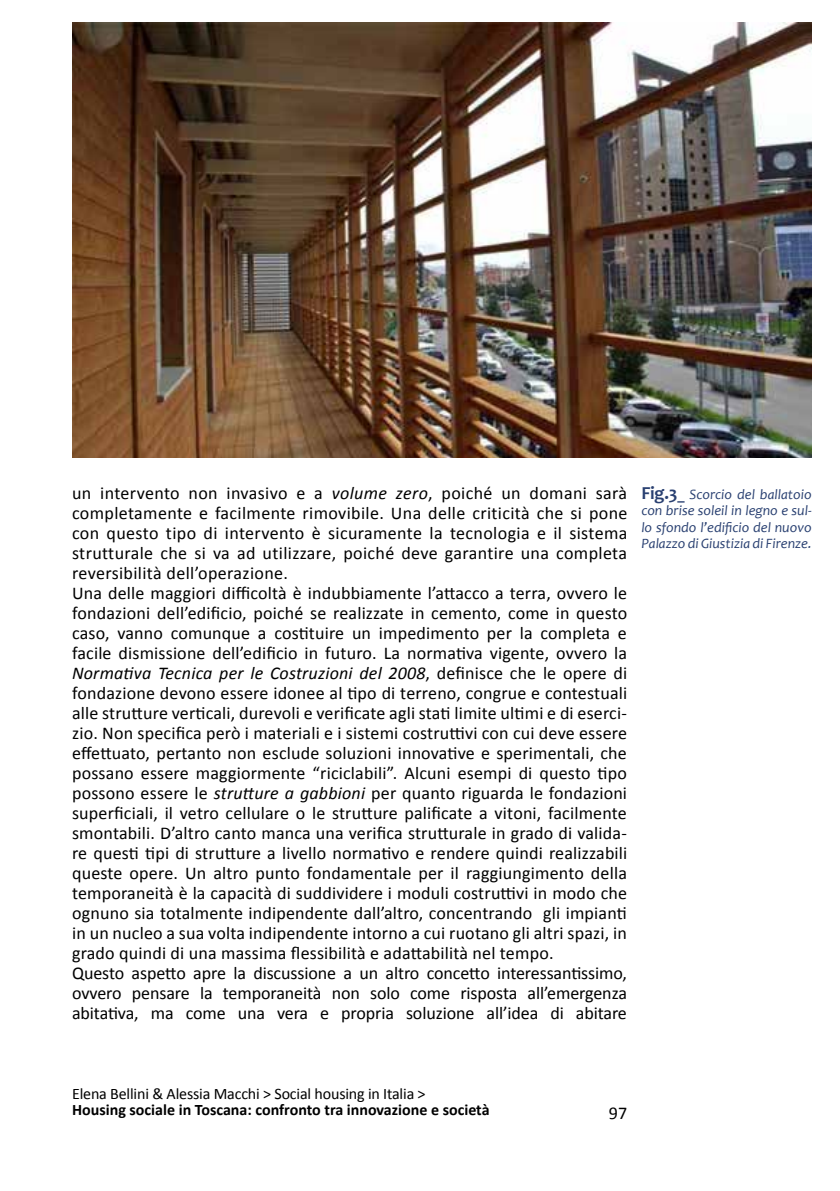
<style>
.page{position:relative;width:840px;height:1191px;background:#fff}
.page>*{position:absolute;margin:0;border:0;box-sizing:border-box;transform-origin:0 0}
.t1{font:18px/20px "Calibri";letter-spacing:.01em;color:#000}
.t2{font:700 16px "Calibri";color:#000}
.t3{font:16px "Calibri";letter-spacing:-.01em;color:#000}
.t4{font:italic 14.2px/16.4px "Candara";color:#294071;text-align:justify}
.s1{font-style:italic}
.s2{font-weight:700;font-style:normal;font-size:18.4px}
.s3{font-weight:700;font-style:normal}
</style>
<div class="page">
<img style="left:72px;top:22px;width:739px;height:435px">
<p class="t1" style="left:72px;top:483px;width:556px">un intervento non invasivo e a <span class="s1">volume zero</span>, poiché un domani sarà completamente e facilmente rimovibile. Una delle criticità che si pone con questo tipo di intervento è sicuramente la tecnologia e il sistema strutturale che si va ad utilizzare, poiché deve garantire una completa reversibilità dell’operazione.<br>Una delle maggiori difficoltà è indubbiamente l’attacco a terra, ovvero le fondazioni dell’edificio, poiché se realizzate in cemento, come in questo caso, vanno comunque a costituire un impedimento per la completa e facile dismissione dell’edificio in futuro. La normativa vigente, ovvero la <span class="s1">Normativa Tecnica per le Costruzioni del 2008</span>, definisce che le opere di fondazione devono essere idonee al tipo di terreno, congrue e contestuali alle strutture verticali, durevoli e verificate agli stati limite ultimi e di eserci&shy;zio. Non specifica però i materiali e i sistemi costruttivi con cui deve essere effettuato, pertanto non esclude soluzioni innovative e sperimentali, che possano essere maggiormente “riciclabili”. Alcuni esempi di questo tipo possono essere le <span class="s1">strutture a gabbioni</span> per quanto riguarda le fondazioni superficiali, il vetro cellulare o le strutture palificate a vitoni, facilmente smontabili. D’altro canto manca una verifica strutturale in grado di valida&shy;re questi tipi di strutture a livello normativo e rendere quindi realizzabili queste opere. Un altro punto fondamentale per il raggiungimento della temporaneità è la capacità di suddividere i moduli costruttivi in modo che ognuno sia totalmente indipendente dall’altro, concentrando gli impianti in un nucleo a sua volta indipendente intorno a cui ruotano gli altri spazi, in grado quindi di una massima flessibilità e adattabilità nel tempo.<br>Questo aspetto apre la discussione a un altro concetto interessantissimo, ovvero pensare la temporaneità non solo come risposta all’emergenza abitativa, ma come una vera e propria soluzione all’idea di abitare</p>
<p class="t4" style="left:641px;top:486px;width:172px"><span class="s2">Fig.3</span><span class="s3">_</span> Scorcio del ballatoio con brise soleil in legno e sul&shy;lo sfondo l’edificio del nuovo Palazzo di Giustizia di Firenze.</p>
<p class="t3" style="left:72px;top:1083px;width:355px">Elena Bellini &amp; Alessia Macchi &gt; Social housing in Italia &gt;</p>
<p class="t2" style="left:72px;top:1099px;width:419px">Housing sociale in Toscana: confronto tra innovazione e società</p>
<p class="t1" style="left:608px;top:1102px;width:20px">97</p>
</div>
